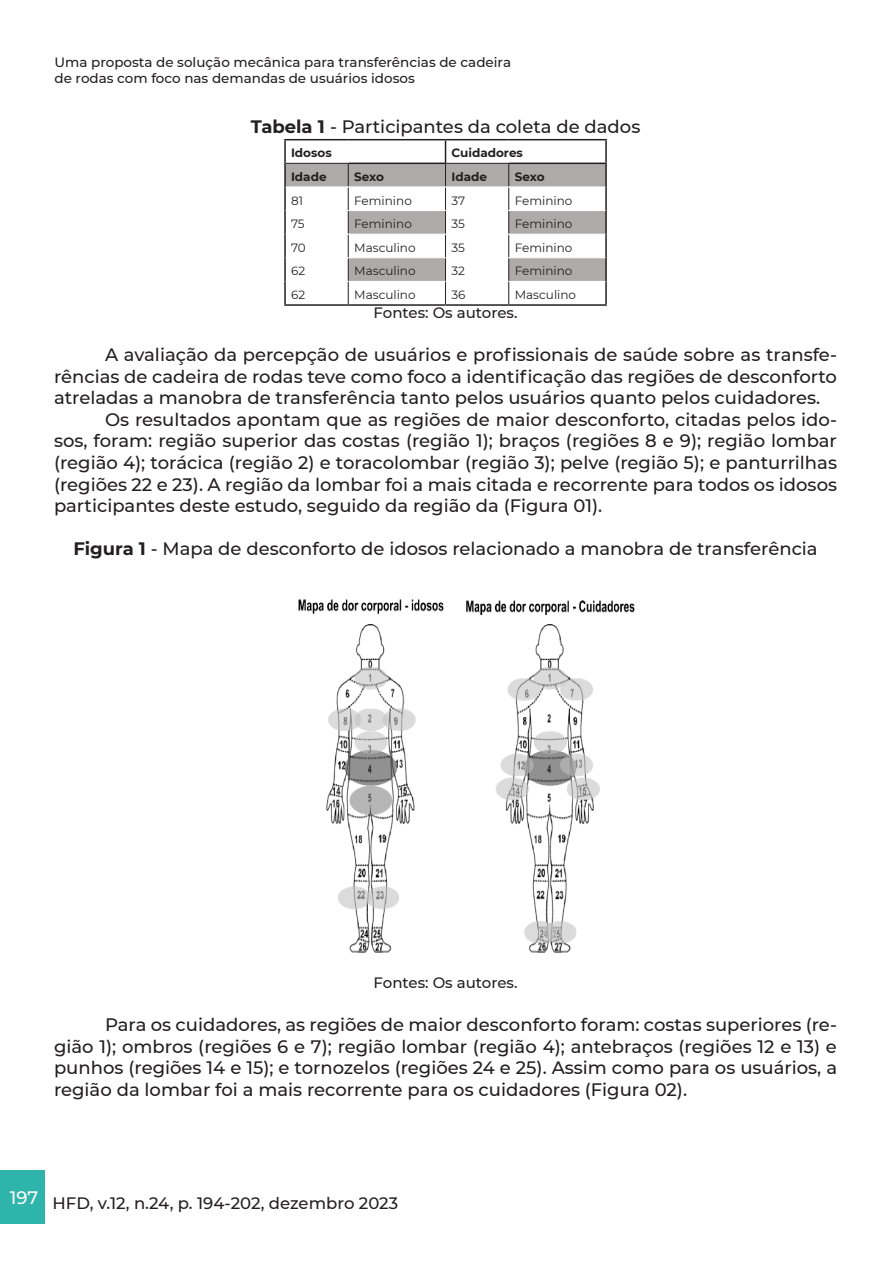
<style>
.page{position:relative;width:893px;height:1263px;background:#fff}
.page>*{position:absolute;margin:0;border:0;box-sizing:border-box;transform-origin:0 0}
.Textoo{font:500 18px/21.6px "Montserrat";color:#231f20;text-align:justify}
.titulo_de_figura{font:500 18px "Montserrat";color:#231f20}
.t1{font:500 18px "Montserrat";color:#fff}
.t2{font:500 16.5px "Montserrat";color:#231f20}
.legenda{font:500 15px "Montserrat";color:#231f20}
.t3{font:500 13.5px/16.2px "Montserrat";color:#231f20}
.dentro_de_quadro{font:12px "Montserrat";color:#231f20}
.dentro_de_quadro-2{font:700 12px "Montserrat";color:#231f20}
.s1{font-weight:700}
</style>
<div class="page">
<div style="left:0;top:1170px;width:45px;height:54px;background:#2eb4ab"></div>
<hr style="left:284px;top:139px;width:64px;height:1px;background:#231f20">
<hr style="left:284px;top:140px;width:2px;height:23px;background:#231f20">
<hr style="left:348px;top:139px;width:97px;height:1px;background:#231f20">
<hr style="left:446px;top:139px;width:63px;height:1px;background:#231f20">
<hr style="left:509px;top:139px;width:98px;height:1px;background:#231f20">
<hr style="left:605px;top:140px;width:2px;height:23px;background:#231f20">
<hr style="left:284px;top:163px;width:2px;height:24px;background:#231f20">
<hr style="left:509px;top:163px;width:98px;height:1px;background:#231f20">
<hr style="left:605px;top:164px;width:2px;height:23px;background:#231f20">
<hr style="left:284px;top:187px;width:2px;height:24px;background:#231f20">
<hr style="left:605px;top:187px;width:2px;height:24px;background:#231f20">
<hr style="left:284px;top:211px;width:2px;height:23px;background:#231f20">
<hr style="left:605px;top:211px;width:2px;height:23px;background:#231f20">
<hr style="left:284px;top:234px;width:2px;height:24px;background:#231f20">
<hr style="left:605px;top:234px;width:2px;height:24px;background:#231f20">
<hr style="left:284px;top:258px;width:2px;height:23px;background:#231f20">
<hr style="left:605px;top:258px;width:2px;height:23px;background:#231f20">
<hr style="left:284px;top:281px;width:2px;height:23px;background:#231f20">
<hr style="left:605px;top:281px;width:2px;height:23px;background:#231f20">
<hr style="left:284px;top:304px;width:64px;height:2px;background:#231f20">
<hr style="left:348px;top:304px;width:97px;height:2px;background:#231f20">
<hr style="left:446px;top:304px;width:63px;height:2px;background:#231f20">
<hr style="left:509px;top:304px;width:98px;height:2px;background:#231f20">
<svg style="left:285px;top:140px;width:321px;height:164px"></svg>
<img style="left:298px;top:599px;width:337px;height:354px">
<p class="t3" style="left:55px;top:54px;width:458px">Uma proposta de solução mecânica para transferências de cadeira de rodas com foco nas demandas de usuários idosos</p>
<p class="titulo_de_figura" style="left:251px;top:114px;width:391px"><span class="s1">Tabela 1</span> - Participantes da coleta de dados</p>
<p class="dentro_de_quadro-2" style="left:291px;top:144px;width:42px">Idosos</p>
<p class="dentro_de_quadro-2" style="left:452px;top:144px;width:73px">Cuidadores</p>
<p class="dentro_de_quadro-2" style="left:291px;top:168px;width:37px">Idade</p>
<p class="dentro_de_quadro-2" style="left:354px;top:168px;width:31px">Sexo</p>
<p class="dentro_de_quadro-2" style="left:452px;top:168px;width:37px">Idade</p>
<p class="dentro_de_quadro-2" style="left:515px;top:168px;width:31px">Sexo</p>
<p class="dentro_de_quadro" style="left:291px;top:192px;width:13px">81</p>
<p class="dentro_de_quadro" style="left:354px;top:192px;width:59px">Feminino</p>
<p class="dentro_de_quadro" style="left:452px;top:192px;width:15px">37</p>
<p class="dentro_de_quadro" style="left:515px;top:192px;width:59px">Feminino</p>
<p class="dentro_de_quadro" style="left:291px;top:216px;width:15px">75</p>
<p class="dentro_de_quadro" style="left:354px;top:216px;width:59px">Feminino</p>
<p class="dentro_de_quadro" style="left:452px;top:216px;width:15px">35</p>
<p class="dentro_de_quadro" style="left:515px;top:216px;width:59px">Feminino</p>
<p class="dentro_de_quadro" style="left:291px;top:239px;width:16px">70</p>
<p class="dentro_de_quadro" style="left:354px;top:239px;width:63px">Masculino</p>
<p class="dentro_de_quadro" style="left:452px;top:239px;width:15px">35</p>
<p class="dentro_de_quadro" style="left:515px;top:239px;width:59px">Feminino</p>
<p class="dentro_de_quadro" style="left:291px;top:263px;width:16px">62</p>
<p class="dentro_de_quadro" style="left:354px;top:263px;width:63px">Masculino</p>
<p class="dentro_de_quadro" style="left:452px;top:263px;width:15px">32</p>
<p class="dentro_de_quadro" style="left:515px;top:263px;width:59px">Feminino</p>
<p class="dentro_de_quadro" style="left:291px;top:286px;width:16px">62</p>
<p class="dentro_de_quadro" style="left:354px;top:286px;width:63px">Masculino</p>
<p class="dentro_de_quadro" style="left:452px;top:286px;width:16px">36</p>
<p class="dentro_de_quadro" style="left:515px;top:286px;width:63px">Masculino</p>
<p class="legenda" style="left:374px;top:302px;width:145px">Fontes: Os autores.</p>
<p class="Textoo" style="left:54px;top:343px;width:785px;text-indent:51px">A avaliação da percepção de usuários e profissionais de saúde sobre as transfe&shy;rências de cadeira de rodas teve como foco a identificação das regiões de desconforto atreladas a manobra de transferência tanto pelos usuários quanto pelos cuidadores.</p>
<p class="Textoo" style="left:54px;top:408px;width:785px;text-indent:51px">Os resultados apontam que as regiões de maior desconforto, citadas pelos ido&shy;sos, foram: região superior das costas (região 1); braços (regiões 8 e 9); região lombar (região 4); torácica (região 2) e toracolombar (região 3); pelve (região 5); e panturrilhas (regiões 22 e 23). A região da lombar foi a mais citada e recorrente para todos os idosos participantes deste estudo, seguido da região da (Figura 01).</p>
<p class="titulo_de_figura" style="left:73px;top:536px;width:746px"><span class="s1">Figura 1</span> - Mapa de desconforto de idosos relacionado a manobra de transferência</p>
<p class="legenda" style="left:374px;top:972px;width:145px">Fontes: Os autores.</p>
<p class="Textoo" style="left:54px;top:1013px;width:785px;text-indent:51px">Para os cuidadores, as regiões de maior desconforto foram: costas superiores (re&shy;gião 1); ombros (regiões 6 e 7); região lombar (região 4); antebraços (regiões 12 e 13) e punhos (regiões 14 e 15); e tornozelos (regiões 24 e 25). Assim como para os usuários, a região da lombar foi a mais recorrente para os cuidadores (Figura 02).</p>
<p class="t1" style="left:10px;top:1185px;width:30px">197</p>
<p class="t2" style="left:53px;top:1191px;width:347px">HFD, v.12, n.24, p. 194-202, dezembro 2023</p>
</div>
